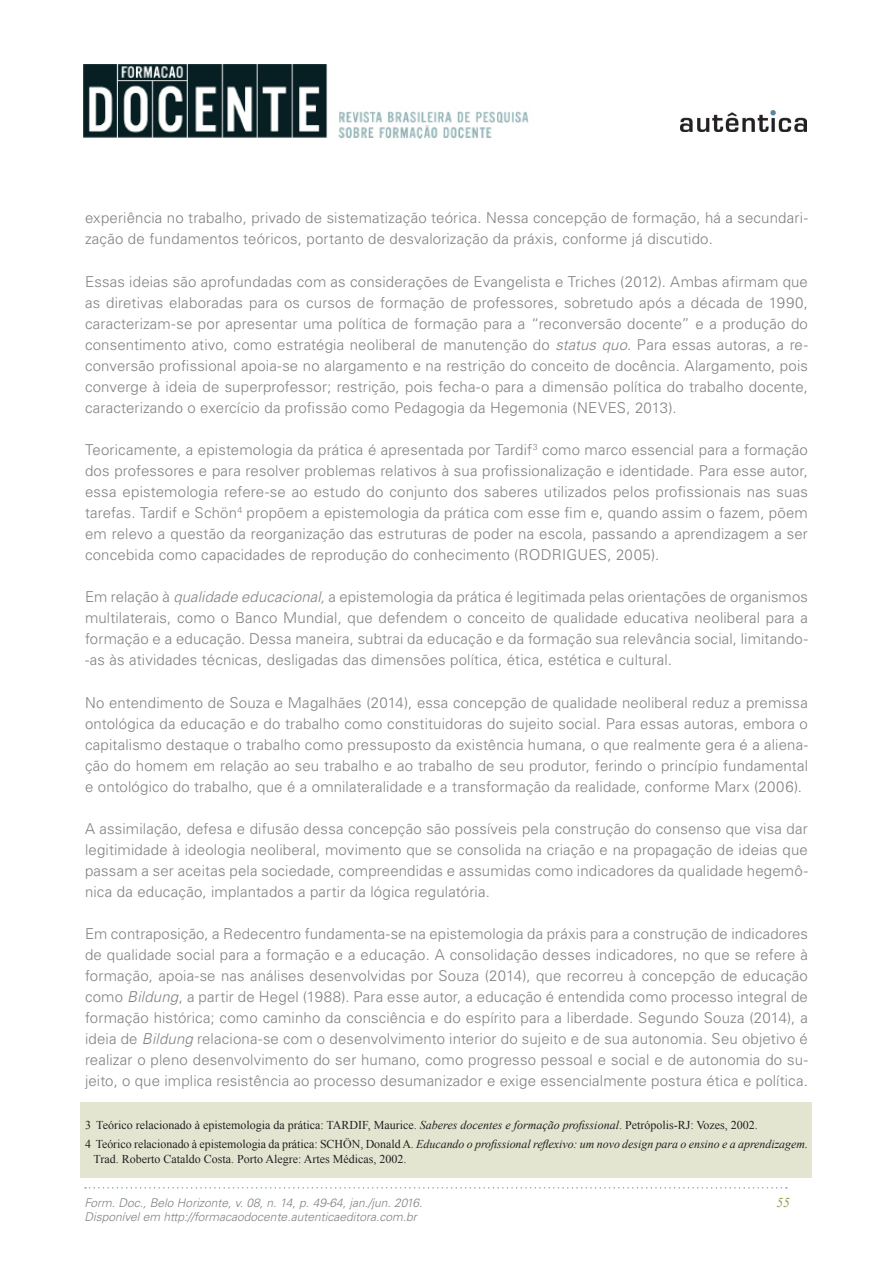
<style>
.page{position:relative;width:893px;height:1263px;background:#fff}
.page>*{position:absolute;margin:0;border:0;box-sizing:border-box;transform-origin:0 0}
.t1{font:300 15px/21px "Univers LT Std";letter-spacing:.01em;color:#808285;text-align:justify}
.t2{font:italic 13.5px "Times New Roman";color:#919f48}
.t3{font:12px/19.2px "Times New Roman";color:#231f20}
.t4{font:italic 300 12px "Univers LT Std";color:#808285}
.s1{font-style:italic}
</style>
<div class="page">
<img style="left:84px;top:65px;width:445px;height:73px">
<img style="left:681px;top:110px;width:126px;height:22px">
<svg style="left:85px;top:1187px;width:702px;height:1px"></svg>
<div style="left:81px;top:1103px;width:731px;height:75px;background:#e4e5d1"></div>
<p class="t1" style="left:85px;top:208px;width:724px">experiência no trabalho, privado de sistematização teórica. Nessa concepção de formação, há a secundari&shy;zação de fundamentos teóricos, portanto de desvalorização da práxis, conforme já discutido.</p>
<p class="t1" style="left:85px;top:271px;width:724px">Essas ideias são aprofundadas com as considerações de Evangelista e Triches (2012). Ambas afirmam que as diretivas elaboradas para os cursos de formação de professores, sobretudo após a década de 1990, caracterizam-se por apresentar uma política de formação para a “reconversão docente” e a produção do consentimento ativo, como estratégia neoliberal de manutenção do <span class="s1">status quo</span>. Para essas autoras, a re&shy;conversão profissional apoia-se no alargamento e na restrição do conceito de docência. Alargamento, pois converge à ideia de superprofessor; restrição, pois fecha-o para a dimensão política do trabalho docente, caracterizando o exercício da profissão como Pedagogia da Hegemonia (NEVES, 2013).</p>
<p class="t1" style="left:85px;top:439px;width:724px">Teoricamente, a epistemologia da prática é apresentada por Tardif<sup>3</sup> como marco essencial para a formação dos professores e para resolver problemas relativos à sua profissionalização e identidade. Para esse autor, essa epistemologia refere-se ao estudo do conjunto dos saberes utilizados pelos profissionais nas suas tarefas. Tardif e Schön<sup>4</sup> propõem a epistemologia da prática com esse fim e, quando assim o fazem, põem em relevo a questão da reorganização das estruturas de poder na escola, passando a aprendizagem a ser concebida como capacidades de reprodução do conhecimento (RODRIGUES, 2005).</p>
<p class="t1" style="left:85px;top:586px;width:724px">Em relação à <span class="s1">qualidade educacional,</span> a epistemologia da prática é legitimada pelas orientações de organismos multilaterais, como o Banco Mundial, que defendem o conceito de qualidade educativa neoliberal para a formação e a educação. Dessa maneira, subtrai da educação e da formação sua relevância social, limitando--as às atividades técnicas, desligadas das dimensões política, ética, estética e cultural.</p>
<p class="t1" style="left:85px;top:692px;width:724px">No entendimento de Souza e Magalhães (2014), essa concepção de qualidade neoliberal reduz a premissa ontológica da educação e do trabalho como constituidoras do sujeito social. Para essas autoras, embora o capitalismo destaque o trabalho como pressuposto da existência humana, o que realmente gera é a aliena&shy;ção do homem em relação ao seu trabalho e ao trabalho de seu produtor, ferindo o princípio fundamental e ontológico do trabalho, que é a omnilateralidade e a transformação da realidade, conforme Marx (2006).</p>
<p class="t1" style="left:85px;top:818px;width:724px">A assimilação, defesa e difusão dessa concepção são possíveis pela construção do consenso que visa dar legitimidade à ideologia neoliberal, movimento que se consolida na criação e na propagação de ideias que passam a ser aceitas pela sociedade, compreendidas e assumidas como indicadores da qualidade hegemô&shy;nica da educação, implantados a partir da lógica regulatória.</p>
<p class="t1" style="left:85px;top:923px;width:724px">Em contraposição, a Redecentro fundamenta-se na epistemologia da práxis para a construção de indicadores de qualidade social para a formação e a educação. A consolidação desses indicadores, no que se refere à formação, apoia-se nas análises desenvolvidas por Souza (2014), que recorreu à concepção de educação como <span class="s1">Bildung</span>, a partir de Hegel (1988). Para esse autor, a educação é entendida como processo integral de formação histórica; como caminho da consciência e do espírito para a liberdade. Segundo Souza (2014), a ideia de <span class="s1">Bildung</span> relaciona-se com o desenvolvimento interior do sujeito e de sua autonomia. Seu objetivo é realizar o pleno desenvolvimento do ser humano, como progresso pessoal e social e de autonomia do su&shy;jeito, o que implica resistência ao processo desumanizador e exige essencialmente postura ética e política.</p>
<p class="t3" style="left:85px;top:1115px;width:724px">3 Teórico relacionado à epistemologia da prática: TARDIF, Maurice. <span class="s1">Saberes docentes e formação profissional</span>. Petrópolis-RJ: Vozes, 2002.<br>4 Teórico relacionado à epistemologia da prática: SCHÖN, DonaldA. <span class="s1">Educando o profissional reflexivo: um novo design para o ensino e a aprendizagem.</span></p>
<p class="t3" style="left:94px;top:1149px;width:314px">Trad. Roberto Cataldo Costa. Porto Alegre: Artes Médicas, 2002.</p>
<p class="t4" style="left:84px;top:1195px;width:340px">Form. Doc., Belo Horizonte, v. 08, n. 14, p. 49-64, jan./jun. 2016.</p>
<p class="t2" style="left:776px;top:1193px;width:15px">55</p>
<p class="t4" style="left:84px;top:1210px;width:334px">Disponível em http://formacaodocente.autenticaeditora.com.br</p>
</div>
